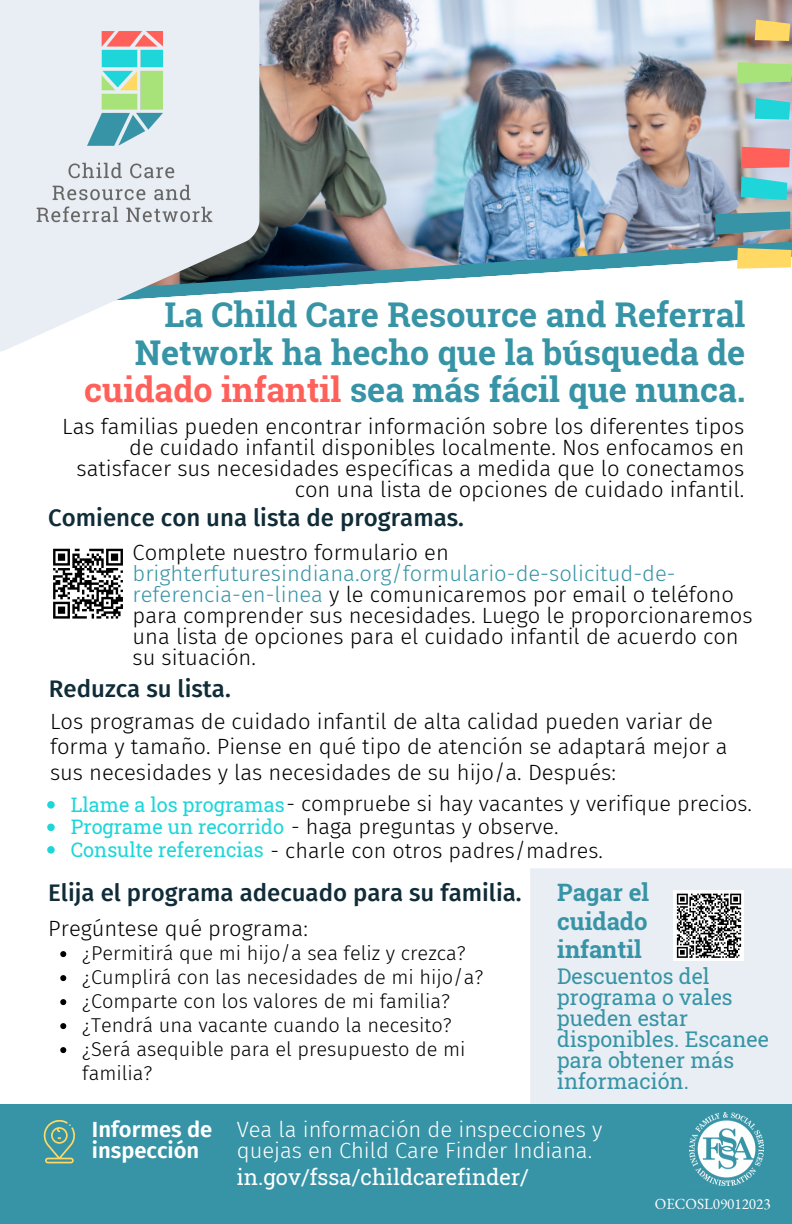
<style>
.page{position:relative;width:792px;height:1224px;background:#fff}
.page>*{position:absolute;margin:0;border:0;box-sizing:border-box;transform-origin:0 0}
.t1{font:700 34.2px/37.6px "Roboto Slab";color:#3794a6;text-align:right}
.t2{font:500 24px "Fira Sans";color:#102c38}
.t3{font:700 24px/28.4px "Roboto Slab";color:#3794a6;text-align:justify}
.t4{font:300 22px/21px "Fira Sans";color:#000}
.t5{font:300 22px/21px "Fira Sans";color:#fff}
.t6{font:22px "Roboto Slab";color:#fff}
.t7{font:600 22px/21px "Fira Sans";color:#fff}
.t8{font:300 21.6px "Fira Sans";color:#000}
.t9{font:21.6px/21px "Roboto Slab";color:#3794a6}
.t10{font:300 20px/24px "Fira Sans";color:#000}
.t11{font:15px "EB Garamond";color:#fff}
.s1{color:#ff615a}
.s2{color:#3794a6}
.s3{font-family:"Roboto Slab";font-weight:400;font-size:20px;color:#1ed6d9}
</style>
<div class="page">
<div style="left:530px;top:868px;width:262px;height:236px;background:#e9eef4"></div>
<div style="left:0;top:1104px;width:792px;height:120px;background:#3794a6"></div>
<svg style="left:44px;top:1120px;width:31px;height:43px"></svg>
<svg style="left:53px;top:548px;width:70px;height:71px"></svg>
<svg style="left:47px;top:801px;width:8px;height:8px"></svg>
<svg style="left:47px;top:824px;width:8px;height:7px"></svg>
<svg style="left:47px;top:846px;width:8px;height:8px"></svg>
<svg style="left:60px;top:951px;width:6px;height:6px"></svg>
<svg style="left:60px;top:975px;width:6px;height:6px"></svg>
<svg style="left:60px;top:999px;width:6px;height:6px"></svg>
<svg style="left:60px;top:1023px;width:6px;height:6px"></svg>
<svg style="left:60px;top:1047px;width:6px;height:6px"></svg>
<img style="left:690px;top:1112px;width:73px;height:74px">
<img style="left:259px;top:0;width:533px;height:288px">
<svg style="left:0;top:0;width:259px;height:352px;fill:#e9eef4"></svg>
<svg style="left:741px;top:176px;width:46px;height:24px"></svg>
<svg style="left:715px;top:212px;width:75px;height:23px"></svg>
<svg style="left:741px;top:147px;width:49px;height:21px"></svg>
<svg style="left:755px;top:98px;width:35px;height:22px"></svg>
<svg style="left:755px;top:20px;width:35px;height:21px"></svg>
<svg style="left:737px;top:248px;width:55px;height:21px"></svg>
<svg style="left:737px;top:62px;width:55px;height:21px"></svg>
<img style="left:37px;top:31px;width:177px;height:197px">
<div style="left:674px;top:891px;width:70px;height:70px;background:#fff"></div>
<svg style="left:676px;top:893px;width:66px;height:65px"></svg>
<p class="t1" style="left:84px;top:295px;width:663px">La Child Care Resource and Referral<br>Network ha hecho que la búsqueda de <span class="s1">cuidado infantil</span> sea más fácil que nunca.</p>
<p class="t4" style="left:62px;top:416px;width:684px;text-align:right">Las familias pueden encontrar información sobre los diferentes tipos de cuidado infantil disponibles localmente. Nos enfocamos en satisfacer sus necesidades específicas a medida que lo conectamos con una lista de opciones de cuidado infantil.</p>
<p class="t2" style="left:48px;top:503px;width:417px">Comience con una lista de programas.</p>
<p class="t4" style="left:133px;top:542px;width:622px">Complete nuestro formulario en <span class="s2">brighterfuturesindiana.org/formulario-de-solicitud-de&shy;referencia-en-linea</span> y le comunicaremos por email o teléfono para comprender sus necesidades. Luego le proporcionaremos una lista de opciones para el cuidado infantil de acuerdo con su situación.</p>
<p class="t2" style="left:49px;top:675px;width:183px">Reduzca su lista.</p>
<p class="t4" style="left:50px;top:708px;width:679px;line-height:25.6px">Los programas de cuidado infantil de alta calidad pueden variar de forma y tamaño. Piense en qué tipo de atención se adaptará mejor a sus necesidades y las necesidades de su hijo/a. Después:</p>
<p class="t8" style="left:71px;top:791px;width:683px"><span class="s3">Llame a los programas</span>- compruebe si hay vacantes y verifique precios.</p>
<p class="t8" style="left:71px;top:814px;width:489px"><span class="s3">Programe un recorrido</span> - haga preguntas y observe.</p>
<p class="t8" style="left:71px;top:837px;width:534px"><span class="s3">Consulte referencias</span> - charle con otros padres/madres.</p>
<p class="t2" style="left:48px;top:879px;width:475px">Elija el programa adecuado para su familia.</p>
<p class="t10" style="left:82px;top:941px;width:385px">¿Permitirá que mi hijo/a sea feliz y crezca?</p>
<p class="t10" style="left:82px;top:965px;width:403px">¿Cumplirá con las necesidades de mi hijo/a?</p>
<p class="t10" style="left:82px;top:989px;width:369px">¿Comparte con los valores de mi familia?</p>
<p class="t10" style="left:82px;top:1013px;width:371px">¿Tendrá una vacante cuando la necesito?</p>
<p class="t10" style="left:82px;top:1037px;width:385px">¿Será asequible para el presupuesto de mi familia?</p>
<p class="t4" style="left:48px;top:918px;width:261px">Pregúntese qué programa:</p>
<p class="t3" style="left:557px;top:878px;width:93px">Pagar el cuidado infantil</p>
<p class="t9" style="left:557px;top:965px;width:213px">Descuentos del programa o vales pueden estar disponibles. Escanee para obtener más información.</p>
<p class="t7" style="left:92px;top:1119px;width:122px">Informes de inspección</p>
<p class="t5" style="left:237px;top:1119px;width:367px">Vea la información de inspecciones y quejas en Child Care Finder Indiana.</p>
<p class="t6" style="left:237px;top:1162px;width:294px">in.gov/fssa/childcarefinder/</p>
<p class="t11" style="left:655px;top:1194px;width:117px">OECOSL09012023</p>
</div>
